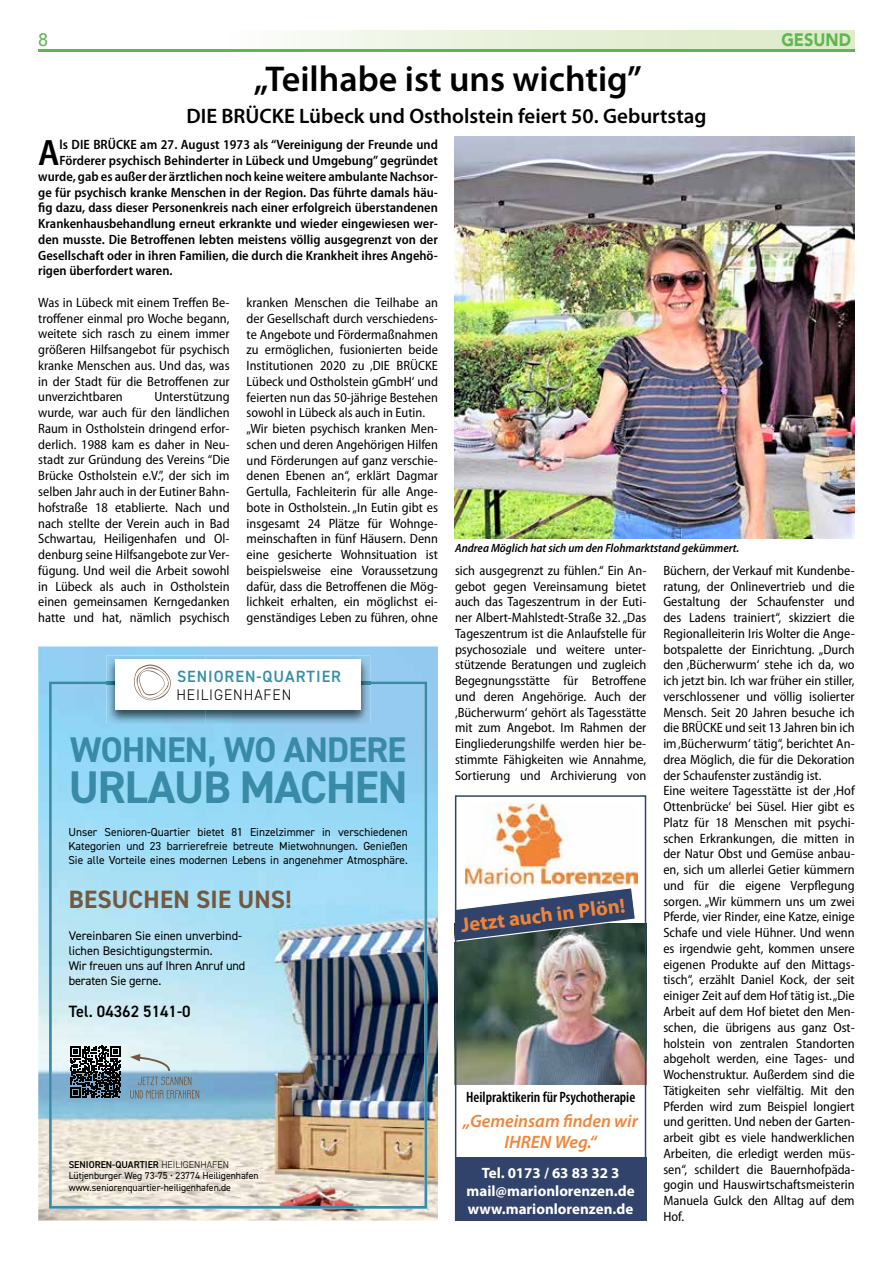
<style>
.page{position:relative;width:893px;height:1263px;background:#fff}
.page>*{position:absolute;margin:0;border:0;box-sizing:border-box;transform-origin:0 0}
.t1{font:700 45.9px "DIN2014";letter-spacing:-.02em;color:#398aa6}
.t2{font:600 semi-condensed 36.9px "Myriad Pro";color:#000}
.t3{font:600 36px "Myriad Pro";color:#000}
.t4{font:700 35.7px "DIN2014";letter-spacing:-.02em;color:#398aa6}
.t5{font:700 25.05px "DIN2014";letter-spacing:.01em;color:#74593f}
.t6{font:600 21px "Myriad Pro";color:#000}
.t7{font:700 20.55px "Myriad Pro";color:#ef8539}
.t8{font:italic 600 18px/21.6px "Myriad Pro";color:#ef8539;text-align:center}
.t9{font:900 18px "Avenir";color:#60b552;scale:.9 1}
.t10{font:500 18px "Avenir";color:#60b552}
.t11{font:600 16.35px "DIN2014";letter-spacing:.06em;color:#398ea7}
.t12{font:600 16.35px "DIN2014";color:#000}
.t13{font:300 15.3px "DIN2014";letter-spacing:.06em;color:#000}
.t14{font:700 15px/18px "Myriad Pro";color:#fff;text-align:center}
.t15{font:600 condensed 15px "Myriad Pro";color:#000}
.t16{font:semi-condensed 13.5px/15.8px "Myriad Pro";color:#000;text-align:justify}
.t17{font:600 semi-condensed 13.5px "Myriad Pro";color:#000}
.t18{font:12.6px/15px "DIN2014";color:#000}
.t19{font:italic 600 semi-condensed 12px "Myriad Pro";color:#000}
.t20{font:11.55px/14px "DIN2014";color:#000;text-align:justify}
.t21{font:9.9px/11.7px "DIN2014";color:#000}
.s1{font-weight:600}
.s2{font-weight:300}
</style>
<div class="page">
<div style="left:230px;top:31px;width:625px;height:20px;background:linear-gradient(to right,#f9fbf6,#dae9c4)"></div>
<hr style="left:38px;top:49px;width:817px;height:3px;background:#60b552">
<img style="left:38px;top:646px;width:400px;height:574px">
<img style="left:49px;top:681px;width:378px;height:528px">
<img style="left:106px;top:655px;width:264px;height:69px">
<img style="left:106px;top:681px;width:264px;height:3px">
<div style="left:115px;top:659px;width:246px;height:50px;background:#fff"></div>
<svg style="left:134px;top:665px;width:37px;height:35px"></svg>
<svg style="left:130px;top:1054px;width:69px;height:44px;background:#9db9c7"></svg>
<svg style="left:70px;top:1046px;width:51px;height:52px;background:#384147"></svg>
<img style="left:466px;top:804px;width:171px;height:82px">
<img style="left:458px;top:924px;width:185px;height:161px">
<div style="left:455px;top:1157px;width:191px;height:63px;background:#31436a"></div>
<svg style="left:458px;top:886px;width:179px;height:56px"></svg>
<div style="left:455px;top:795px;width:191px;height:425px;border:2px solid #31436a"></div>
<img style="left:455px;top:137px;width:400px;height:402px">
<p class="t10" style="left:38px;top:24px;width:12px">8</p>
<p class="t9" style="left:781px;top:25px;width:79px">GESUND</p>
<p class="t3" style="left:254px;top:59px;width:389px">„Teilhabe ist uns wichtig”</p>
<p class="t6" style="left:186px;top:105px;width:521px">DIE BRÜCKE Lübeck und Ostholstein feiert 50. Geburtstag</p>
<p class="t2" style="left:38px;top:132px;width:23px">A</p>
<p class="t17" style="left:60px;top:137px;width:380px">ls DIE BRÜCKE am 27. August 1973 als “Vereinigung der Freunde und</p>
<p class="t17" style="left:60px;top:153px;width:380px">Förderer psychisch Behinderter in Lübeck und Umgebung” gegründet</p>
<p class="t17" style="left:38px;top:169px;width:401px">wurde, gab es außer der ärztlichen noch keine weitere ambulante Nachsor-</p>
<p class="t17" style="left:38px;top:185px;width:401px">ge für psychisch kranke Menschen in der Region. Das führte damals häu-</p>
<p class="t17" style="left:38px;top:200px;width:401px">fig dazu, dass dieser Personenkreis nach einer erfolgreich überstandenen</p>
<p class="t17" style="left:38px;top:216px;width:401px">Krankenhausbehandlung erneut erkrankte und wieder eingewiesen wer-</p>
<p class="t17" style="left:38px;top:232px;width:401px">den musste. Die Betroffenen lebten meistens völlig ausgegrenzt von der</p>
<p class="t17" style="left:38px;top:248px;width:401px">Gesellschaft oder in ihren Familien, die durch die Krankheit ihres Angehö-</p>
<p class="t17" style="left:38px;top:263px;width:136px">rigen überfordert waren.</p>
<p class="t16" style="left:38px;top:295px;width:193px">Was in Lübeck mit einem Treffen Be&shy;troffener einmal pro Woche begann, weitete sich rasch zu einem immer größeren Hilfsangebot für psychisch kranke Menschen aus. Und das, was in der Stadt für die Betroffenen zur unverzichtbaren</p>
<p class="t16" style="left:38px;top:389px;width:193px;text-indent:116px">Unterstützung wurde, war auch für den ländlichen Raum in Ostholstein dringend erfor&shy;derlich. 1988 kam es daher in Neu&shy;stadt zur Gründung des Vereins “Die Brücke Ostholstein e.V.”, der sich im selben Jahr auch in der Eutiner Bahn&shy;hofstraße 18 etablierte. Nach und nach stellte der Verein auch in Bad Schwartau, Heiligenhafen und Ol&shy;denburg seine Hilfsangebote zur Ver&shy;fügung. Und weil die Arbeit sowohl in Lübeck als auch in Ostholstein einen gemeinsamen Kerngedanken hatte und hat, nämlich psychisch</p>
<p class="t16" style="left:247px;top:295px;width:193px;text-align:left">kranken Menschen die Teilhabe an der Gesellschaft durch verschiedens&shy;te Angebote und Fördermaßnahmen zu ermöglichen, fusionierten beide Institutionen 2020 zu ‚DIE BRÜCKE Lübeck und Ostholstein gGmbH‘ und feierten nun das 50-jährige Bestehen sowohl in Lübeck als auch in Eutin. „Wir bieten psychisch kranken Men&shy;schen und deren Angehörigen Hilfen und Förderungen auf ganz verschie&shy;denen Ebenen an“, erklärt Dagmar Gertulla, Fachleiterin für alle Ange&shy;bote in Ostholstein. „In Eutin gibt es insgesamt 24 Plätze für Wohnge&shy;meinschaften in fünf Häusern. Denn eine gesicherte Wohnsituation ist beispielsweise eine Voraussetzung dafür, dass die Betroffenen die Mög&shy;lichkeit erhalten, ein möglichst ei&shy;genständiges Leben zu führen, ohne</p>
<p class="t11" style="left:177px;top:667px;width:166px">SENIOREN-QUARTIER</p>
<p class="t13" style="left:176px;top:685px;width:117px">HEILIGENHAFEN</p>
<p class="t4" style="left:70px;top:725px;width:338px">WOHNEN, WO ANDERE</p>
<p class="t1" style="left:69px;top:757px;width:340px">URLAUB MACHEN</p>
<p class="t20" style="left:68px;top:825px;width:341px">Unser Senioren-Quartier bietet 81 Einzelzimmer in verschiedenen Kategorien und 23 barrierefreie betreute Mietwohnungen. Genießen Sie alle Vorteile eines modernen Lebens in angenehmer Atmosphäre.</p>
<p class="t5" style="left:69px;top:883px;width:224px">BESUCHEN SIE UNS!</p>
<p class="t18" style="left:69px;top:928px;width:178px">Vereinbaren Sie einen unverbind&shy;lichen Besichtigungstermin.<br>Wir freuen uns auf Ihren Anruf und beraten Sie gerne.</p>
<p class="t12" style="left:69px;top:1001px;width:124px">Tel. 04362 5141-0</p>
<p class="t21" style="left:69px;top:1158px;width:192px"><span class="s1">SENIOREN-QUARTIER</span> <span class="s2">HEILIGENHAFEN<br></span>Lütjenburger Weg 73-75 • 23774 Heiligenhafen www.seniorenquartier-heiligenhafen.de</p>
<p class="t19" style="left:455px;top:542px;width:286px">Andrea Möglich hat sich um den Flohmarktstand gekümmert.</p>
<p class="t16" style="left:455px;top:563px;width:193px">sich ausgegrenzt zu fühlen.“ Ein An&shy;gebot gegen Vereinsamung bietet auch das Tageszentrum in der Euti&shy;ner Albert-Mahlstedt-Straße 32. „Das Tageszentrum ist die Anlaufstelle für psychosoziale und weitere unter&shy;stützende Beratungen und zugleich Begegnungsstätte für Betroffene und deren Angehörige. Auch der ‚Bücherwurm‘ gehört als Tagesstätte mit zum Angebot. Im Rahmen der Eingliederungshilfe werden hier be&shy;stimmte Fähigkeiten wie Annahme, Sortierung und Archivierung von</p>
<p class="t16" style="left:663px;top:563px;width:193px;text-align:left">Büchern, der Verkauf mit Kundenbe&shy;ratung, der Onlinevertrieb und die Gestaltung der Schaufenster und des Ladens trainiert“, skizziert die Regionalleiterin Iris Wolter die Ange&shy;botspalette der Einrichtung. „Durch den ‚Bücherwurm‘ stehe ich da, wo ich jetzt bin. Ich war früher ein stiller, verschlossener und völlig isolierter Mensch. Seit 20 Jahren besuche ich die BRÜCKE und seit 13 Jahren bin ich im ‚Bücherwurm‘ tätig“, berichtet An&shy;drea Möglich, die für die Dekoration der Schaufenster zuständig ist.<br>Eine weitere Tagesstätte ist der ‚Hof Ottenbrücke‘ bei Süsel. Hier gibt es Platz für 18 Menschen mit psychi&shy;schen Erkrankungen, die mitten in der Natur Obst und Gemüse anbau&shy;en, sich um allerlei Getier kümmern und für die eigene Verpflegung sorgen. „Wir kümmern uns um zwei Pferde, vier Rinder, eine Katze, einige Schafe und viele Hühner. Und wenn es irgendwie geht, kommen unsere eigenen Produkte auf den Mittags&shy;tisch“, erzählt Daniel Kock, der seit einiger Zeit auf dem Hof tätig ist. „Die Arbeit auf dem Hof bietet den Men&shy;schen, die übrigens aus ganz Ost&shy;holstein von zentralen Standorten abgeholt werden, eine Tages- und Wochenstruktur. Außerdem sind die Tätigkeiten sehr vielfältig. Mit den Pferden wird zum Beispiel longiert und geritten. Und neben der Garten&shy;arbeit gibt es viele handwerklichen Arbeiten, die erledigt werden müs&shy;sen“, schildert die Bauernhofpäda&shy;gogin und Hauswirtschaftsmeisterin Manuela Gulck den Alltag auf dem Hof.</p>
<p class="t7" style="left:460px;top:914px;width:167px;rotate:-7deg">Jetzt auch in Plön!</p>
<p class="t15" style="left:466px;top:1089px;width:171px">Heilpraktikerin für Psychotherapie</p>
<p class="t8" style="left:463px;top:1110px;width:176px">„Gemeinsam finden wir<br>IHREN Weg.“</p>
<p class="t14" style="left:466px;top:1164px;width:170px">Tel. 0173 / 63 83 32 3 mail@marionlorenzen.de www.marionlorenzen.de</p>
</div>
